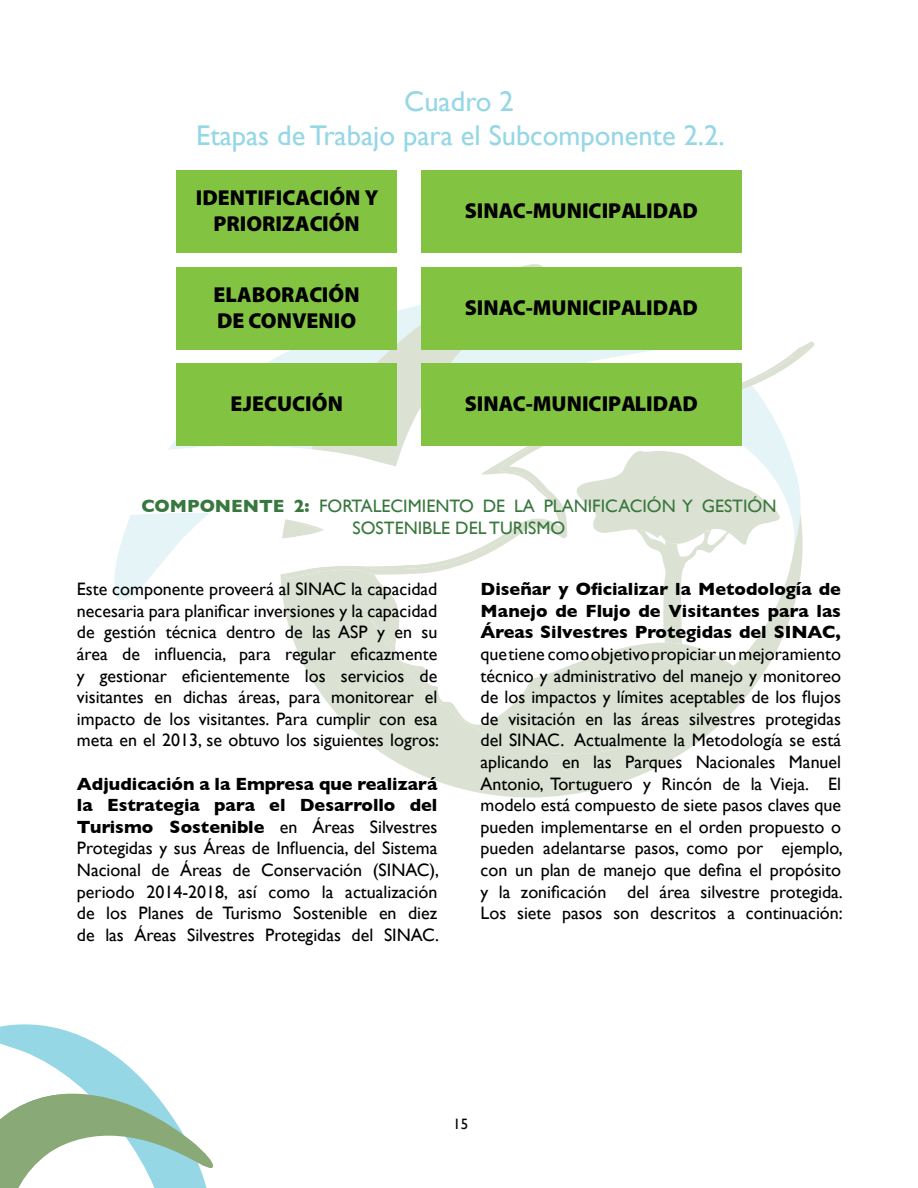
<style>
.page{position:relative;width:918px;height:1188px;background:#fff}
.page>*{position:absolute;margin:0;border:0;box-sizing:border-box;transform-origin:0 0}
.t1{font:28.5px/34.2px "Gill Sans";color:#95d7e5;text-align:center}
.t2{font:900 21.6px/26px "Myriad Pro";color:#000;text-align:center}
.t3{font:18px/21.6px "Gill Sans";color:#000;text-align:justify}
.t4{font:700 18px/21.6px "Gill Sans";color:#000;text-align:justify}
.t5{font:18px/21.6px "Gill Sans";color:#38773d;text-align:center}
.t6{font:15px "Gill Sans";color:#000}
.s1{font-weight:700}
</style>
<div class="page">
<svg style="left:281px;top:264px;width:531px;height:533px"></svg>
<svg style="left:369px;top:616px;width:380px;height:138px;fill:#dce2d3"></svg>
<svg style="left:566px;top:580px;width:215px;height:64px"></svg>
<svg style="left:374px;top:580px;width:158px;height:144px"></svg>
<svg style="left:804px;top:342px;width:10px;height:236px"></svg>
<svg style="left:114px;top:335px;width:690px;height:245px"></svg>
<svg style="left:0;top:1024px;width:213px;height:164px"></svg>
<div style="left:176px;top:171px;width:221px;height:82px;background:#82c341"></div>
<div style="left:421px;top:171px;width:321px;height:82px;background:#82c341"></div>
<div style="left:176px;top:267px;width:221px;height:82px;background:#82c341"></div>
<div style="left:421px;top:267px;width:321px;height:82px;background:#82c341"></div>
<div style="left:176px;top:363px;width:221px;height:82px;background:#82c341"></div>
<div style="left:421px;top:363px;width:321px;height:82px;background:#82c341"></div>
<h1 class="t1" style="left:196px;top:84px;width:530px">Cuadro 2<br>Etapas de Trabajo para el Subcomponente 2.2.</h1>
<p class="t2" style="left:196px;top:184px;width:184px">IDENTIFICACIÓN Y<br>PRIORIZACIÓN</p>
<p class="t2" style="left:214px;top:280px;width:147px;text-align:left">ELABORACIÓN<br>DE CONVENIO</p>
<p class="t2" style="left:465px;top:197px;width:235px">SINAC-MUNICIPALIDAD</p>
<p class="t2" style="left:465px;top:293px;width:235px">SINAC-MUNICIPALIDAD</p>
<p class="t2" style="left:230px;top:390px;width:114px">EJECUCIÓN</p>
<p class="t2" style="left:465px;top:390px;width:235px">SINAC-MUNICIPALIDAD</p>
<p class="t5" style="left:141px;top:495px;width:637px"><span class="s1">COMPONENTE 2:</span> FORTALECIMIENTO DE LA PLANIFICACIÓN Y GESTIÓN<br>SOSTENIBLE DEL TURISMO</p>
<p class="t3" style="left:77px;top:578px;width:364px">Este componente proveerá al SINAC la capacidad necesaria para planificar inversiones y la capacidad de gestión técnica dentro de las ASP y en su área de influencia, para regular eficazmente y gestionar eficientemente los servicios de visitantes en dichas áreas, para monitorear el impacto de los visitantes. Para cumplir con esa meta en el 2013, se obtuvo los siguientes logros:</p>
<p class="t3" style="left:77px;top:773px;width:364px"><span class="s1">Adjudicación a la Empresa que realizará la Estrategia para el Desarrollo del Turismo Sostenible</span> en Áreas Silvestres Protegidas y sus Áreas de Influencia, del Sistema Nacional de Áreas de Conservación (SINAC), periodo 2014-2018, así como la actualización de los Planes de Turismo Sostenible en diez de las Áreas Silvestres Protegidas del SINAC.</p>
<p class="t4" style="left:481px;top:578px;width:362px">Diseñar y Oficializar la Metodología de Manejo de Flujo de Visitantes para las Áreas Silvestres Protegidas del SINAC,</p>
<p class="t3" style="left:481px;top:643px;width:364px">que tiene como objetivo propiciar un mejoramiento técnico y administrativo del manejo y monitoreo de los impactos y límites aceptables de los flujos de visitación en las áreas silvestres protegidas del SINAC. Actualmente la Metodología se está aplicando en las Parques Nacionales Manuel Antonio, Tortuguero y Rincón de la Vieja. El modelo está compuesto de siete pasos claves que pueden implementarse en el orden propuesto o pueden adelantarse pasos, como por ejemplo, con un plan de manejo que defina el propósito y la zonificación del área silvestre protegida.<br>Los siete pasos son descritos a continuación:</p>
<p class="t6" style="left:453px;top:1115px;width:16px">15</p>
</div>
